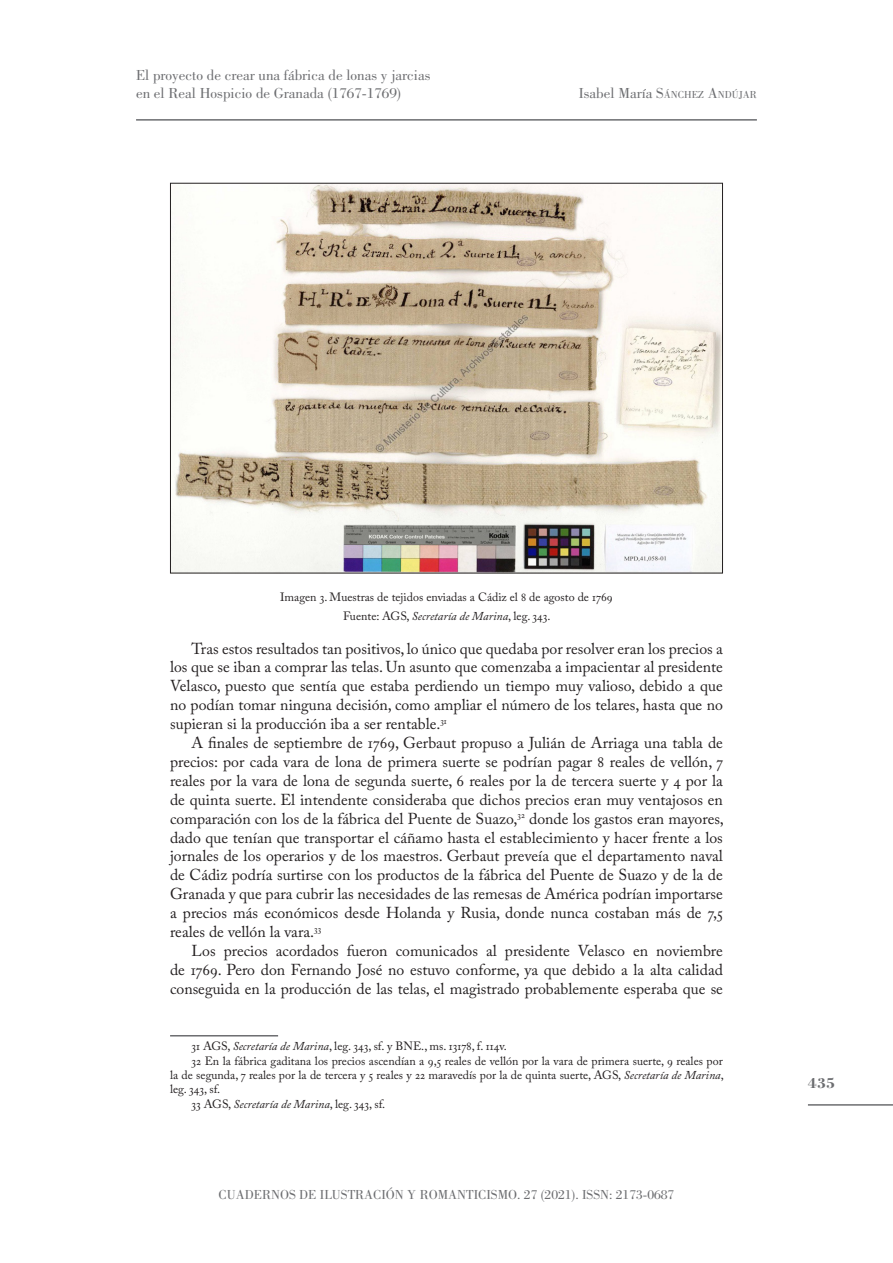
<style>
.page{position:relative;width:893px;height:1263px;background:#fff}
.page>*{position:absolute;margin:0;border:0;box-sizing:border-box;transform-origin:0 0}
.Texto{font:15.75px/18.9px "Adobe Caslon Pro";color:#231f20;text-align:justify}
.t1{font:15px/18px "Bodoni Std";color:#6c6d70}
.t2{font:700 15px "Bodoni Std";color:#6c6d70}
.t3{font:13.5px "Bodoni Std";color:#6c6d70}
.Notas{font:12px/14.4px "Adobe Caslon Pro";color:#231f20;text-align:justify}
.Texto-2{font:12px "Adobe Caslon Pro";color:#231f20}
.t4{font:10.5px "Bodoni Std";color:#6c6d70}
.s1{font-size:15px}
.s2{font-style:italic}
</style>
<div class="page">
<hr style="left:136px;top:119px;width:621px;height:2px;background:#6c6d70">
<hr style="left:808px;top:1104px;width:85px;height:2px;background:#6c6d70">
<hr style="left:170px;top:1035px;width:108px;height:1px;background:#6c6d70">
<img style="left:172px;top:185px;width:549px;height:386px">
<p class="t1" style="left:136px;top:66px;width:296px">El proyecto de crear una fábrica de lonas y jarcias en el Real Hospicio de Granada (1767-1769)</p>
<p class="t4" style="left:579px;top:88px;width:180px"><span class="s1">Isabel María</span> <span class="s1">S</span>ÁNCHEZ <span class="s1">A</span>NDÚJAR</p>
<p class="Texto-2" style="left:280px;top:590px;width:334px">Imagen 3. Muestras de tejidos enviadas a Cádiz el 8 de agosto de 1769</p>
<p class="Texto-2" style="left:343px;top:608px;width:209px">Fuente: AGS, <span class="s2">Secretaría de Marina</span>, leg. 343.</p>
<p class="Texto" style="left:170px;top:639px;width:554px;text-indent:21px">Tras estos resultados tan positivos, lo único que quedaba por resolver eran los precios a los que se iban a comprar las telas. Un asunto que comenzaba a impacientar al presidente Velasco, puesto que sentía que estaba perdiendo un tiempo muy valioso, debido a que no podían tomar ninguna decisión, como ampliar el número de los telares, hasta que no supieran si la producción iba a ser rentable.<sup>31</sup></p>
<p class="Texto" style="left:170px;top:733px;width:555px;text-indent:21px">A finales de septiembre de 1769, Gerbaut propuso a Julián de Arriaga una tabla de precios: por cada vara de lona de primera suerte se podrían pagar 8 reales de vellón, 7 reales por la vara de lona de segunda suerte, 6 reales por la de tercera suerte y 4 por la de quinta suerte. El intendente consideraba que dichos precios eran muy ventajosos en comparación con los de la fábrica del Puente de Suazo,<sup>32</sup> donde los gastos eran mayores, dado que tenían que transportar el cáñamo hasta el establecimiento y hacer frente a los jornales de los operarios y de los maestros. Gerbaut preveía que el departamento naval de Cádiz podría surtirse con los productos de la fábrica del Puente de Suazo y de la de Granada y que para cubrir las necesidades de las remesas de América podrían importarse a precios más económicos desde Holanda y Rusia, donde nunca costaban más de 7,5 reales de vellón la vara.<sup>33</sup></p>
<p class="Texto" style="left:170px;top:941px;width:554px;text-indent:21px">Los precios acordados fueron comunicados al presidente Velasco en noviembre de 1769. Pero don Fernando José no estuvo conforme, ya que debido a la alta calidad conseguida en la producción de las telas, el magistrado probablemente esperaba que se</p>
<p class="Notas" style="left:191px;top:1039px;width:317px">31 AGS, <span class="s2">Secretaría de Marina</span>, leg. 343, sf. y BNE., ms. 13178, f. 114v.</p>
<p class="Notas" style="left:170px;top:1053px;width:555px;text-indent:21px">32 En la fábrica gaditana los precios ascendían a 9,5 reales de vellón por la vara de primera suerte, 9 reales por la de segunda, 7 reales por la de tercera y 5 reales y 22 maravedís por la de quinta suerte, AGS, <span class="s2">Secretaría de Marina</span>, leg. 343, sf.</p>
<p class="Notas" style="left:191px;top:1096px;width:195px">33 AGS, <span class="s2">Secretaría de Marina</span>, leg. 343, sf.</p>
<p class="t3" style="left:219px;top:1187px;width:457px">CUADERNOS DE ILUSTRACIÓN Y ROMANTICISMO. 27 (2021). ISSN: 2173-0687</p>
<p class="t2" style="left:808px;top:1074px;width:29px">435</p>
</div>
